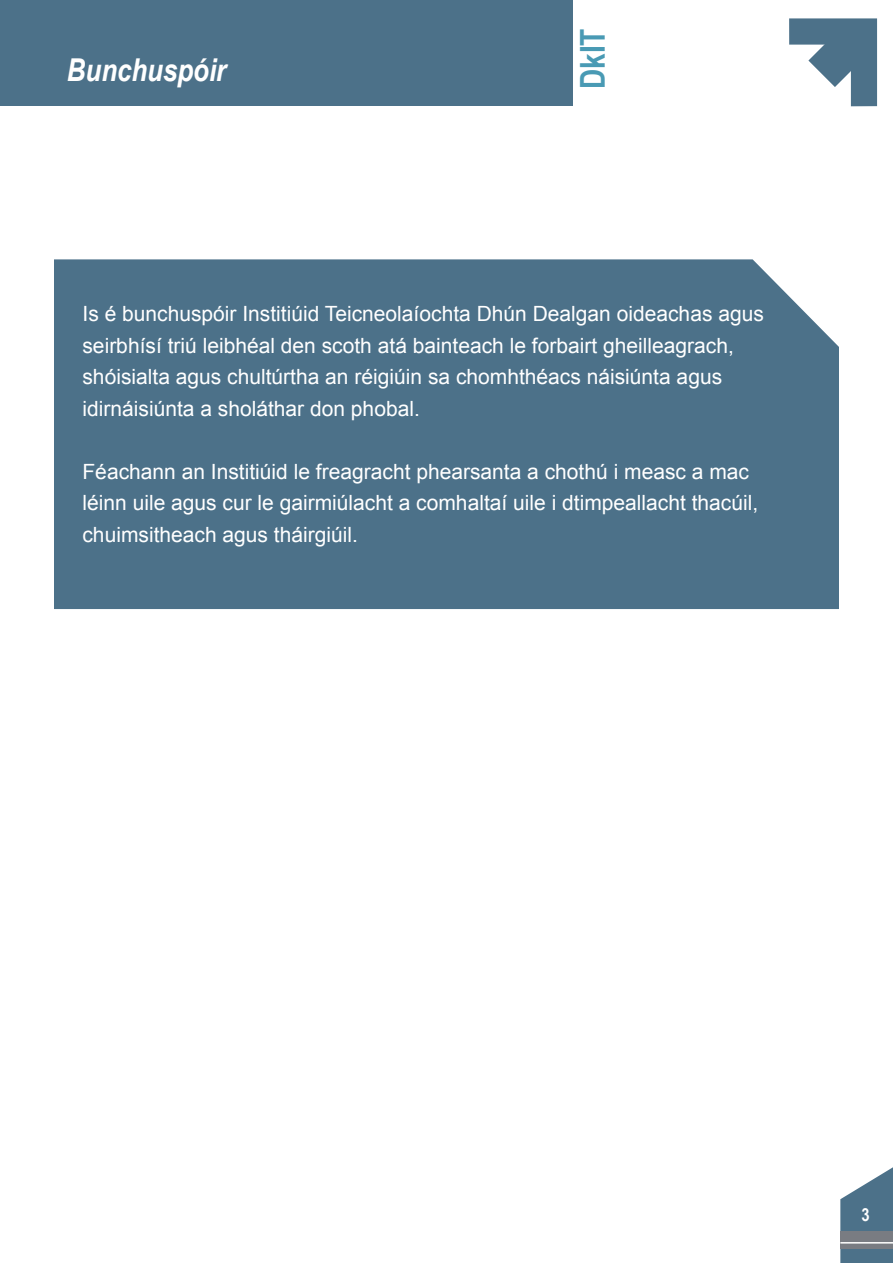
<style>
.page{position:relative;width:893px;height:1263px;background:#fff}
.page>*{position:absolute;margin:0;border:0;box-sizing:border-box;transform-origin:0 0}
.t1{font:700 34.35px "Arial Narrow";color:#499ab4}
.t2{font:italic 700 31.5px "Arial Narrow";color:#fff}
.t3{font:21px/31.5px "Arial";color:#fff}
.t4{font:700 18px "Arial Narrow";color:#fff}
</style>
<div class="page">
<svg style="left:840px;top:1167px;width:53px;height:96px"></svg>
<div style="left:840px;top:1230px;width:53px;height:18px;background:#797c82"></div>
<hr style="left:840px;top:1242px;width:53px;height:1px;background:#fff">
<div style="left:54px;top:259px;width:785px;height:350px;background:#4c7189"></div>
<div style="left:0;top:0;width:573px;height:106px;background:#4c7189"></div>
<svg style="left:789px;top:18px;width:89px;height:89px"></svg>
<h2 class="t2" style="left:67px;top:46px;width:161px">Bunchuspóir</h2>
<h1 class="t1" style="left:567px;top:89px;width:62px;rotate:-90deg">DkIT</h1>
<p class="t3" style="left:82px;top:298px;width:683px">Is é bunchuspóir Institiúid Teicneolaíochta Dhún Dealgan oideachas agus seirbhísí triú leibhéal den scoth atá bainteach le forbairt gheilleagrach, shóisialta agus chultúrtha an réigiúin sa chomhthéacs náisiúnta agus idirnáisiúnta a sholáthar don phobal.</p>
<p class="t3" style="left:82px;top:456px;width:677px">Féachann an Institiúid le freagracht phearsanta a chothú i measc a mac léinn uile agus cur le gairmiúlacht a comhaltaí uile i dtimpeallacht thacúil, chuimsitheach agus tháirgiúil.</p>
<p class="t4" style="left:862px;top:1201px;width:10px">3</p>
</div>
